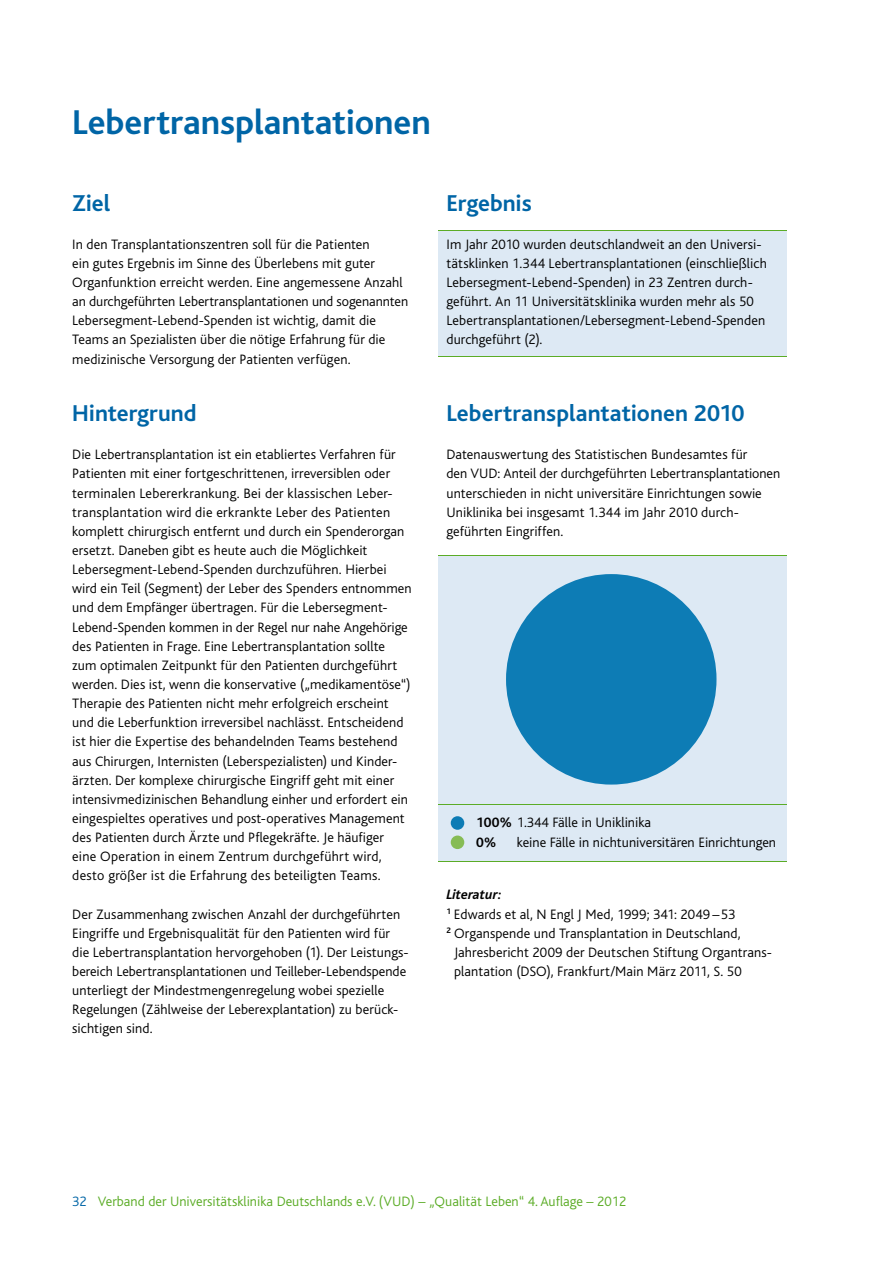
<style>
.page{position:relative;width:893px;height:1263px;background:#fff}
.page>*{position:absolute;margin:0;border:0;box-sizing:border-box;transform-origin:0 0}
.t1{font:700 36px "Bliss";color:#0065a6}
.t2{font:700 24px "Bliss";color:#0065a6}
.t3{font:300 14.25px/19.2px "Bliss";letter-spacing:.005em;color:#000}
.t4{font:300 14.25px "Bliss";color:#5bac26}
.t5{font:italic 700 14.25px "Bliss";color:#000}
.s1{font-weight:700}
.s2{color:#0065a6}
</style>
<div class="page">
<div style="left:438px;top:230px;width:349px;height:126px;background:#dde9f4"></div>
<div style="left:438px;top:555px;width:349px;height:306px;background:#dde9f4"></div>
<div style="left:506px;top:574px;width:210px;height:210px;background:#0d7cb5;border-radius:50%"></div>
<hr style="left:438px;top:230px;width:349px;height:1px;background:#5bac26">
<hr style="left:438px;top:356px;width:349px;height:1px;background:#5bac26">
<hr style="left:438px;top:861px;width:349px;height:1px;background:#5bac26">
<hr style="left:438px;top:804px;width:349px;height:1px;background:#5bac26">
<div style="left:451px;top:816px;width:13px;height:14px;background:#0d7cb5;border-radius:50%"></div>
<div style="left:451px;top:835px;width:13px;height:14px;background:#86bc55;border-radius:50%"></div>
<hr style="left:438px;top:555px;width:349px;height:1px;background:#5bac26">
<h1 class="t1" style="left:72px;top:103px;width:360px">Lebertransplantationen</h1>
<h2 class="t2" style="left:72px;top:190px;width:39px">Ziel</h2>
<p class="t3" style="left:72px;top:235px;width:337px">In den Transplantationszentren soll für die Patienten<br>ein gutes Ergebnis im Sinne des Überlebens mit guter Organfunktion erreicht werden. Eine angemessene Anzahl an durchgeführten Lebertransplantationen und sogenannten Lebersegment-Lebend-Spenden ist wichtig, damit die Teams an Spezialisten über die nötige Erfahrung für die medizinische Versorgung der Patienten verfügen.</p>
<h2 class="t2" style="left:72px;top:401px;width:126px">Hintergrund</h2>
<p class="t3" style="left:72px;top:445px;width:341px">Die Lebertransplantation ist ein etabliertes Verfahren für Patienten mit einer fortgeschrittenen, irreversiblen oder terminalen Lebererkrankung. Bei der klassischen Leber&shy;transplantation wird die erkrankte Leber des Patienten komplett chirurgisch entfernt und durch ein Spenderorgan ersetzt. Daneben gibt es heute auch die Möglichkeit Lebersegment-Lebend-Spenden durchzuführen. Hierbei wird ein Teil (Segment) der Leber des Spenders entnommen und dem Empfänger übertragen. Für die Lebersegment-Lebend-Spenden kommen in der Regel nur nahe Angehörige des Patienten in Frage. Eine Lebertransplantation sollte zum optimalen Zeitpunkt für den Patienten durchgeführt werden. Dies ist, wenn die konservative („medikamentöse“)<br>Therapie des Patienten nicht mehr erfolgreich erscheint und die Leberfunktion irreversibel nachlässt. Entscheidend ist hier die Expertise des behandelnden Teams bestehend aus Chirurgen, Internisten (Leberspezialisten) und Kinder&shy;ärzten. Der komplexe chirurgische Eingriff geht mit einer intensivmedizinischen Behandlung einher und erfordert ein eingespieltes operatives und post-operatives Management des Patienten durch Ärzte und Pflegekräfte. Je häufiger<br>eine Operation in einem Zentrum durchgeführt wird, desto größer ist die Erfahrung des beteiligten Teams.</p>
<p class="t3" style="left:72px;top:905px;width:337px">Der Zusammenhang zwischen Anzahl der durchgeführten Eingriffe und Ergebnisqualität für den Patienten wird für die Lebertransplantation hervorgehoben (1). Der Leistungs&shy;bereich Lebertransplantationen und Teilleber-Lebendspende unterliegt der Mindestmengenregelung wobei spezielle Regelungen (Zählweise der Leberexplantation) zu berück&shy;sichtigen sind.</p>
<h2 class="t2" style="left:446px;top:190px;width:87px">Ergebnis</h2>
<p class="t3" style="left:446px;top:235px;width:322px">Im Jahr 2010 wurden deutschlandweit an den Universi&shy;tätsklinken 1.344 Lebertransplantationen (einschließlich Lebersegment-Lebend-Spenden) in 23 Zentren durch&shy;geführt. An 11 Universitätsklinika wurden mehr als 50<br>Lebertransplantationen/Lebersegment-Lebend-Spenden durchgeführt (2).</p>
<h2 class="t2" style="left:446px;top:401px;width:299px">Lebertransplantationen 2010</h2>
<p class="t3" style="left:446px;top:445px;width:335px">Datenauswertung des Statistischen Bundesamtes für<br>den VUD: Anteil der durchgeführten Lebertransplantationen unterschieden in nicht universitäre Einrichtungen sowie Uniklinika bei insgesamt 1.344 im Jahr 2010 durch&shy;geführten Eingriffen.</p>
<p class="t3" style="left:476px;top:813px;width:176px"><span class="s1">100%</span> 1.344 Fälle in Uniklinika<br><span class="s1">0%</span></p>
<p class="t3" style="left:517px;top:832px;width:261px">keine Fälle in nichtuniversitären Einrichtungen</p>
<p class="t5" style="left:446px;top:887px;width:57px">Literatur:</p>
<p class="t3" style="left:446px;top:904px;width:290px"><sup>1</sup> Edwards et al, N Engl J Med, 1999; 341: 2049 –53</p>
<p class="t3" style="left:446px;top:924px;width:296px"><sup>2</sup> Organspende und Transplantation in Deutschland,</p>
<p class="t3" style="left:454px;top:943px;width:319px">Jahresbericht 2009 der Deutschen Stiftung Organtrans-</p>
<p class="t3" style="left:454px;top:962px;width:289px">plantation (DSO), Frankfurt/Main März 2011, S. 50</p>
<p class="t4" style="left:72px;top:1193px;width:556px"><span class="s2">32</span> Verband der Universitätsklinika Deutschlands e.V. (VUD) – „Qualität Leben“ 4. Auflage – 2012</p>
</div>
